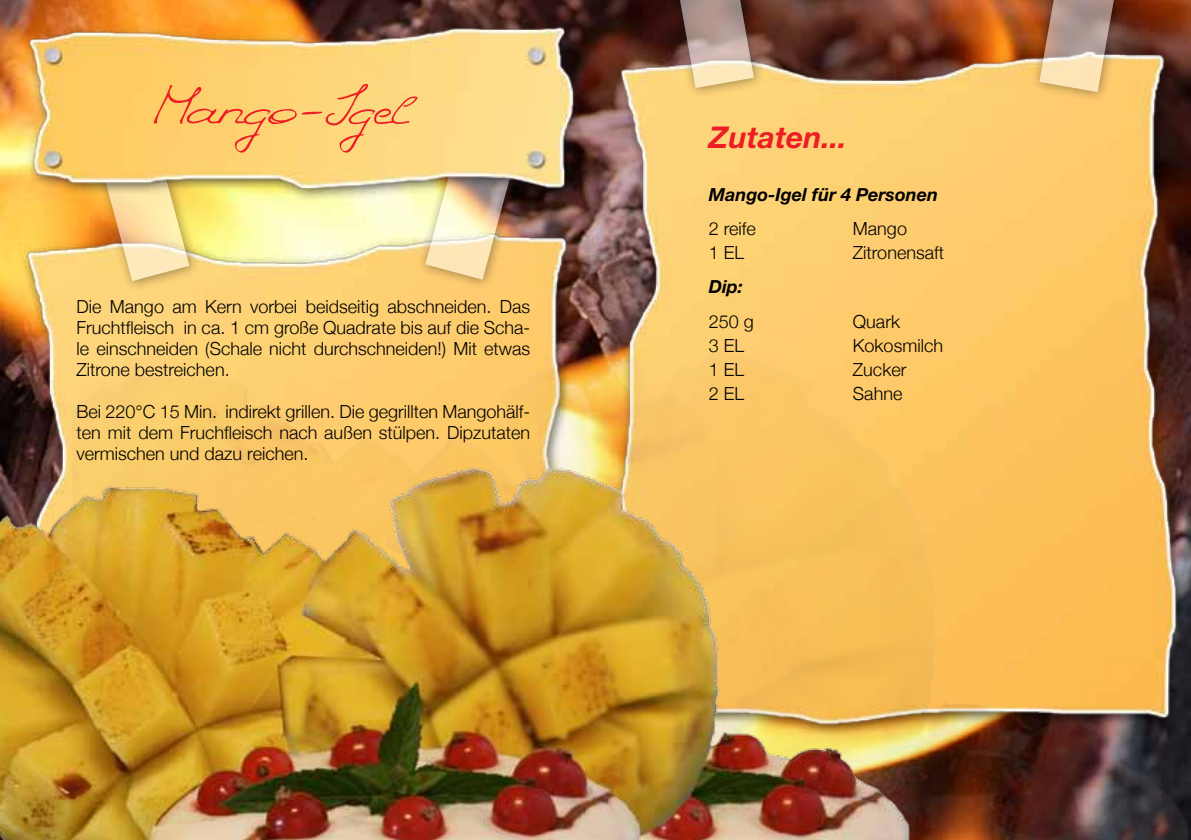
<style>
.page{position:relative;width:1191px;height:840px;background:#fff}
.page>*{position:absolute;margin:0;border:0;box-sizing:border-box;transform-origin:0 0}
.t1{font:70px "WIPEU First Lady";letter-spacing:-.02em;color:#ed1d24}
.t2{font:italic 700 30px "Helvetica Neue";color:#ed1d24}
.t3{font:300 18px/21px "Helvetica Neue";color:#000;text-align:justify}
.t4{font:italic 700 18px "Helvetica Neue";color:#000}
</style>
<div class="page">
<img style="left:0;top:0;width:1191px;height:339px">
<img style="left:601px;top:36px;width:590px;height:144px">
<img style="left:72px;top:180px;width:1119px;height:659px">
<div style="left:668px;top:0;width:97px;height:99px;background:#000;opacity:.75"></div>
<svg style="left:677px;top:0;width:77px;height:88px;background:#b99f8b"></svg>
<div style="left:416px;top:145px;width:107px;height:146px;background:#000;opacity:.75"></div>
<svg style="left:425px;top:251px;width:87px;height:28px;background:#f6d392"></svg>
<div style="left:93px;top:146px;width:108px;height:146px;background:#000;opacity:.75"></div>
<svg style="left:103px;top:251px;width:86px;height:30px;background:#f6da9a"></svg>
<img style="left:18px;top:11px;width:567px;height:240px">
<img style="left:0;top:339px;width:926px;height:500px">
<div style="left:1030px;top:0;width:98px;height:103px;background:#000;opacity:.75"></div>
<svg style="left:1039px;top:0;width:78px;height:92px;background:#c3a488"></svg>
<h1 class="t1" style="left:154px;top:73px;width:255px">Mango-Igel</h1>
<p class="t3" style="left:77px;top:295px;width:455px">Die Mango am Kern vorbei beidseitig abschneiden. Das Fruchtfleisch in ca. 1 cm große Quadrate bis auf die Scha&shy;le einschneiden (Schale nicht durchschneiden!) Mit etwas Zitrone bestreichen.</p>
<p class="t3" style="left:77px;top:400px;width:455px">Bei 220°C 15 Min. indirekt grillen. Die gegrillten Mangohälf&shy;ten mit dem Fruchfleisch nach außen stülpen. Dipzutaten vermischen und dazu reichen.</p>
<p class="t3" style="left:85px;top:312px;width:37px">80 g</p>
<p class="t3" style="left:187px;top:312px;width:49px">Butter</p>
<p class="t3" style="left:85px;top:336px;width:12px">2</p>
<p class="t3" style="left:187px;top:336px;width:250px">Frühlingszw ebeln klein gehackt</p>
<p class="t3" style="left:85px;top:360px;width:59px">4 Sti le</p>
<p class="t3" style="left:85px;top:408px;width:12px">2</p>
<p class="t3" style="left:187px;top:408px;width:238px">Knoblauchzehen klein gehackt</p>
<p class="t3" style="left:85px;top:432px;width:12px">1</p>
<p class="t3" style="left:187px;top:432px;width:49px">Eigelb</p>
<h2 class="t2" style="left:709px;top:118px;width:139px">Zutaten...</h2>
<p class="t4" style="left:709px;top:184px;width:231px">Mango-Igel für 4 Personen</p>
<p class="t3" style="left:709px;top:218px;width:49px">2 reife</p>
<p class="t3" style="left:853px;top:218px;width:56px">Mango</p>
<p class="t3" style="left:709px;top:242px;width:37px">1 EL</p>
<p class="t3" style="left:853px;top:242px;width:93px">Zitronensaft</p>
<p class="t4" style="left:709px;top:276px;width:36px">Dip:</p>
<p class="t3" style="left:709px;top:310px;width:47px">250 g</p>
<p class="t3" style="left:853px;top:310px;width:49px">Quark</p>
<p class="t3" style="left:709px;top:334px;width:37px">3 EL</p>
<p class="t3" style="left:853px;top:334px;width:91px">Kokosmilch</p>
<p class="t3" style="left:709px;top:358px;width:37px">1 EL</p>
<p class="t3" style="left:853px;top:358px;width:55px">Zucker</p>
<p class="t3" style="left:709px;top:382px;width:37px">2 EL</p>
<p class="t3" style="left:853px;top:382px;width:51px">Sahne</p>
</div>
